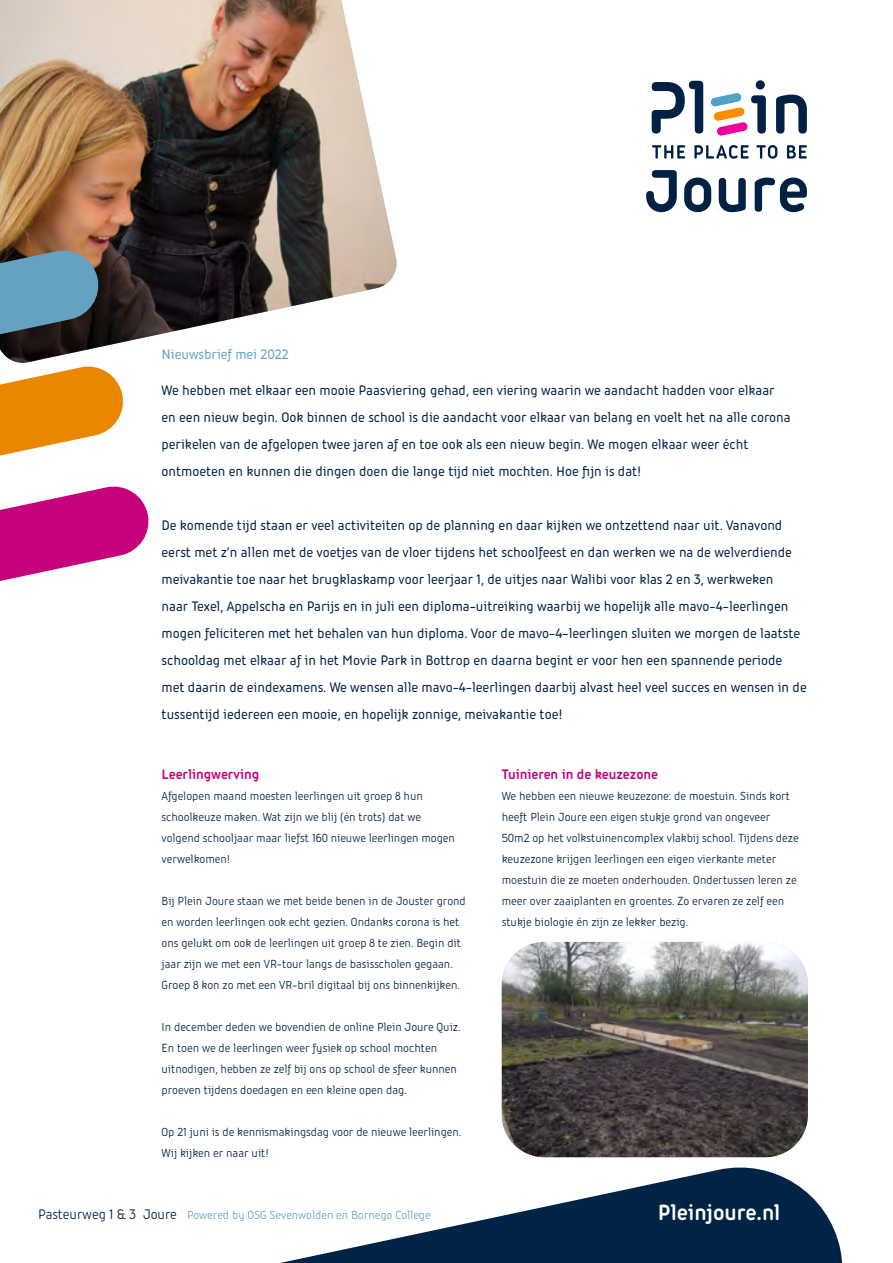
<style>
.page{position:relative;width:893px;height:1263px;background:#fff}
.page>*{position:absolute;margin:0;border:0;box-sizing:border-box;transform-origin:0 0}
.t1{font:700 24px "Iconic";color:#fff}
.t2{font:500 15px/27px "Iconic";color:#002446}
.t3{font:700 15px "Iconic";color:#c7007b}
.t4{font:500 15px "Iconic";color:#65a2c2}
.t5{font:12.75px/21px "Iconic";color:#002446}
.t6{font:12.75px "Iconic";color:#65a2c2}
.s1{font-size:15px;color:#002446}
</style>
<div class="page">
<img style="left:0;top:0;width:397px;height:342px">
<div style="left:756px;top:80px;width:9px;height:10px;background:#002143;border-radius:50%"></div>
<svg style="left:776px;top:95px;width:31px;height:39px"></svg>
<svg style="left:652px;top:81px;width:51px;height:53px"></svg>
<svg style="left:646px;top:170px;width:31px;height:42px"></svg>
<svg style="left:684px;top:178px;width:27px;height:34px"></svg>
<svg style="left:719px;top:178px;width:27px;height:34px"></svg>
<svg style="left:755px;top:178px;width:52px;height:34px"></svg>
<svg style="left:710px;top:93px;width:56px;height:43px"></svg>
<svg style="left:652px;top:145px;width:33px;height:14px"></svg>
<svg style="left:694px;top:145px;width:55px;height:14px"></svg>
<svg style="left:756px;top:145px;width:21px;height:14px"></svg>
<svg style="left:787px;top:145px;width:20px;height:14px"></svg>
<svg style="left:280px;top:1167px;width:563px;height:96px;fill:#002446"></svg>
<svg style="left:0;top:486px;width:149px;height:95px"></svg>
<svg style="left:0;top:247px;width:126px;height:209px"></svg>
<img style="left:502px;top:942px;width:306px;height:215px">
<p class="t4" style="left:162px;top:344px;width:129px">Nieuwsbrief mei 2022</p>
<p class="t2" style="left:162px;top:376px;width:631px">We hebben met elkaar een mooie Paasviering gehad, een viering waarin we aandacht hadden voor elkaar en een nieuw begin. Ook binnen de school is die aandacht voor elkaar van belang en voelt het na alle corona perikelen van de afgelopen twee jaren af en toe ook als een nieuw begin. We mogen elkaar weer écht ontmoeten en kunnen die dingen doen die lange tijd niet mochten. Hoe fijn is dat!</p>
<p class="t2" style="left:162px;top:511px;width:647px">De komende tijd staan er veel activiteiten op de planning en daar kijken we ontzettend naar uit. Vanavond eerst met z’n allen met de voetjes van de vloer tijdens het schoolfeest en dan werken we na de welverdiende meivakantie toe naar het brugklaskamp voor leerjaar 1, de uitjes naar Walibi voor klas 2 en 3, werkweken<br>naar Texel, Appelscha en Parijs en in juli een diploma-uitreiking waarbij we hopelijk alle mavo-4-leerlingen mogen feliciteren met het behalen van hun diploma. Voor de mavo-4-leerlingen sluiten we morgen de laatste schooldag met elkaar af in het Movie Park in Bottrop en daarna begint er voor hen een spannende periode met daarin de eindexamens. We wensen alle mavo-4-leerlingen daarbij alvast heel veel succes en wensen in de tussentijd iedereen een mooie, en hopelijk zonnige, meivakantie toe!</p>
<p class="t3" style="left:162px;top:764px;width:99px">Leerlingwerving</p>
<p class="t5" style="left:162px;top:785px;width:295px">Afgelopen maand moesten leerlingen uit groep 8 hun schoolkeuze maken. Wat zijn we blij (én trots) dat we volgend schooljaar maar liefst 160 nieuwe leerlingen mogen verwelkomen!</p>
<p class="t5" style="left:162px;top:890px;width:306px">Bij Plein Joure staan we met beide benen in de Jouster grond en worden leerlingen ook echt gezien. Ondanks corona is het ons gelukt om ook de leerlingen uit groep 8 te zien. Begin dit jaar zijn we met een VR-tour langs de basisscholen gegaan.<br>Groep 8 kon zo met een VR-bril digitaal bij ons binnenkijken.</p>
<p class="t5" style="left:162px;top:1016px;width:300px">In december deden we bovendien de online Plein Joure Quiz.<br>En toen we de leerlingen weer fysiek op school mochten uitnodigen, hebben ze zelf bij ons op school de sfeer kunnen proeven tijdens doedagen en een kleine open dag.</p>
<p class="t5" style="left:162px;top:1121px;width:301px">Op 21 juni is de kennismakingsdag voor de nieuwe leerlingen.<br>Wij kijken er naar uit!</p>
<p class="t6" style="left:38px;top:1207px;width:394px"><span class="s1">Pasteurweg 1 &amp; 3 Joure</span> Powered by OSG Sevenwolden en Bornego College</p>
<p class="t3" style="left:502px;top:764px;width:158px">Tuinieren in de keuzezone</p>
<p class="t5" style="left:502px;top:785px;width:298px">We hebben een nieuwe keuzezone: de moestuin. Sinds kort heeft Plein Joure een eigen stukje grond van ongeveer 50m2 op het volkstuinencomplex vlakbij school. Tijdens deze keuzezone krijgen leerlingen een eigen vierkante meter moestuin die ze moeten onderhouden. Ondertussen leren ze meer over zaaiplanten en groentes. Zo ervaren ze zelf een stukje biologie én zijn ze lekker bezig.</p>
<h1 class="t1" style="left:658px;top:1195px;width:124px">Pleinjoure.nl</h1>
</div>
